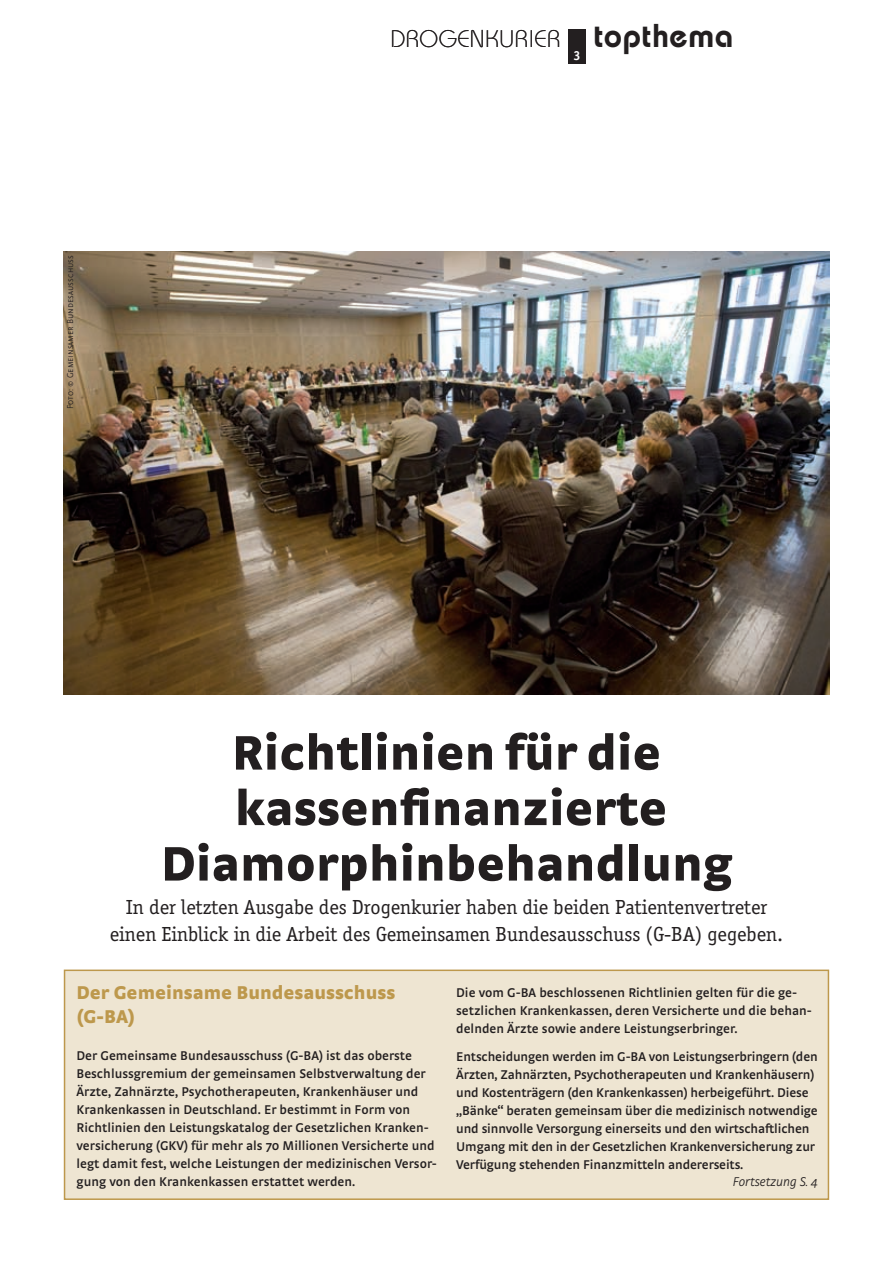
<style>
.page{position:relative;width:893px;height:1263px;background:#fff}
.page>*{position:absolute;margin:0;border:0;box-sizing:border-box;transform-origin:0 0}
.t1{font:900 51px/55.5px "Strada";color:#231f20;text-align:center}
.t2{font:600 33px "Bauhaus";letter-spacing:.02em;color:#231f20}
.t3{font:300 24px "Bauhaus";color:#231f20}
.t4{font:21px/27px "Officina Serif";color:#231f20;text-align:center}
.t5{font:900 19.5px/24px "Strada";color:#bd984c}
.t6{font:700 13.5px "Officina Serif";color:#fff}
.t7{font:600 13.35px/18px "Strada";color:#231f20}
.t8{font:italic 300 13.35px "Strada";letter-spacing:-.005em;color:#231f20}
.t9{font:300 9px "Strada SC";letter-spacing:.005em;color:#231f20}
</style>
<div class="page">
<div style="left:568px;top:30px;width:17px;height:34px;background:#231f20"></div>
<img style="left:64px;top:252px;width:765px;height:443px">
<div style="left:64px;top:969px;width:765px;height:231px;background:#eee5d2;border:2px solid #bd984c"></div>
<p class="t9" style="left:65px;top:409px;width:156px;rotate:-90deg">Foto: © Gemeinsamer Bundesausschuss</p>
<h3 class="t3" style="left:391px;top:24px;width:122px">DROGENKURIER</h3>
<h2 class="t2" style="left:594px;top:15px;width:141px">topthema</h2>
<p class="t6" style="left:573px;top:47px;width:9px">3</p>
<h3 class="t3" style="left:499px;top:24px;width:13px">R</h3>
<h1 class="t1" style="left:161px;top:723px;width:573px">Richtlinien für die kassenfinanzierte<br>Diamorphinbehandlung</h1>
<h3 class="t4" style="left:110px;top:893px;width:675px">In der letzten Ausgabe des Drogenkurier haben die beiden Patientenvertreter einen Einblick in die Arbeit des Gemeinsamen Bundesausschuss (G-BA) gegeben.</h3>
<h3 class="t5" style="left:77px;top:980px;width:320px">Der Gemeinsame Bundesausschuss (G-BA)</h3>
<p class="t7" style="left:77px;top:1047px;width:362px">Der Gemeinsame Bundesausschuss (G-BA) ist das oberste Beschlussgremium der gemeinsamen Selbstverwaltung der Ärzte, Zahnärzte, Psychotherapeuten, Krankenhäuser und Krankenkassen in Deutschland. Er bestimmt in Form von Richtlinien den Leistungskatalog der Gesetzlichen Kranken&shy;versicherung (GKV) für mehr als 70 Millionen Versicherte und legt damit fest, welche Leistungen der medizinischen Versor&shy;gung von den Krankenkassen erstattet werden.</p>
<p class="t7" style="left:456px;top:983px;width:357px">Die vom G-BA beschlossenen Richtlinien gelten für die ge&shy;setzlichen Krankenkassen, deren Versicherte und die behan&shy;delnden Ärzte sowie andere Leistungserbringer.</p>
<p class="t7" style="left:456px;top:1047px;width:363px">Entscheidungen werden im G-BA von Leistungserbringern (den Ärzten, Zahnärzten, Psychotherapeuten und Krankenhäusern) und Kostenträgern (den Krankenkassen) herbeigeführt. Diese „Bänke“ beraten gemeinsam über die medizinisch notwendige und sinnvolle Versorgung einerseits und den wirtschaftlichen Umgang mit den in der Gesetzlichen Krankenversicherung zur Verfügung stehenden Finanzmitteln andererseits.</p>
<p class="t8" style="left:733px;top:1173px;width:87px">Fortsetzung S. 4</p>
</div>
